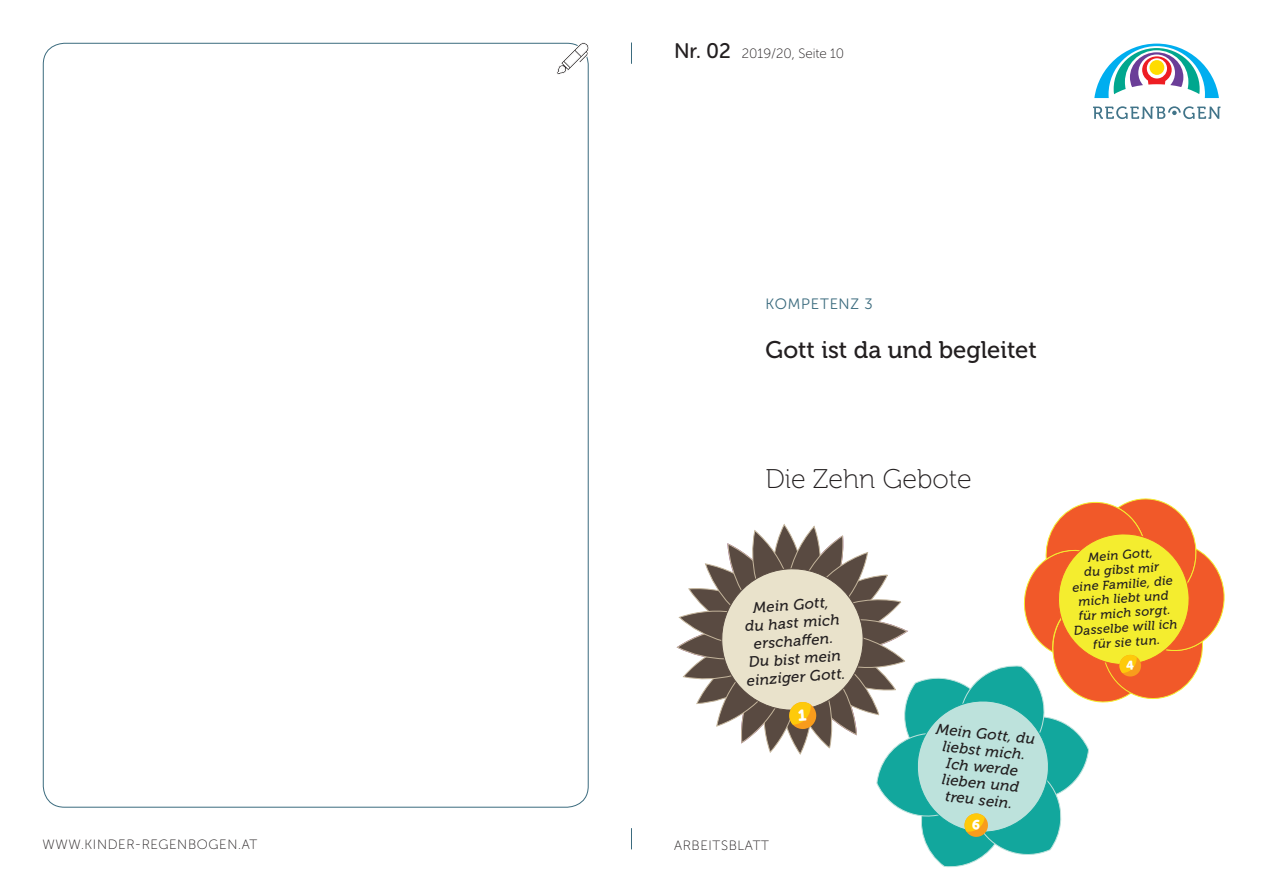
<style>
.page{position:relative;width:1263px;height:893px;background:#fff}
.page>*{position:absolute;margin:0;border:0;box-sizing:border-box;transform-origin:0 0}
.t1{font:27px "Museo 100";color:#231f20}
.t2{font:24px "Museo 500";color:#231f20}
.t3{font:italic 15px/18px "Museo 500";color:#231f20;text-align:center}
.t4{font:15px "Museo Sans Rounded 300";letter-spacing:.05em;color:#3b6b7e}
.t5{font:13.5px "Museo Sans Rounded 100";letter-spacing:.05em;color:#231f20}
.t6{font:13.5px "Museo Sans Rounded 100";color:#231f20}
.t7{font:italic 12.75px/14.5px "Museo 500";color:#231f20;text-align:center}
.s1{font-family:"Museo Sans Rounded 500";font-size:21px}
</style>
<div class="page">
<svg style="left:631px;top:43px;width:1px;height:21px"></svg>
<svg style="left:631px;top:828px;width:1px;height:21px"></svg>
<svg style="left:1094px;top:43px;width:125px;height:56px"></svg>
<svg style="left:1093px;top:106px;width:127px;height:13px"></svg>
<svg style="left:557px;top:42px;width:32px;height:42px"></svg>
<svg style="left:676px;top:498px;width:549px;height:370px"></svg>
<p class="t6" style="left:674px;top:46px;width:172px"><span class="s1">Nr. 02</span> 2019/20, Seite 10</p>
<p class="t4" style="left:765px;top:296px;width:109px">KOMPETENZ 3</p>
<h2 class="t2" style="left:765px;top:337px;width:273px">Gott ist da und begleitet</h2>
<h1 class="t1" style="left:765px;top:464px;width:208px">Die Zehn Gebote</h1>
<p class="t3" style="left:741px;top:599px;width:100px;rotate:-4deg">Mein Gott,<br>du hast mich erschaff en.<br>Du bist mein einziger Gott.</p>
<p class="t5" style="left:43px;top:838px;width:216px">WWW.KINDER-REGENBOGEN.AT</p>
<p class="t5" style="left:674px;top:839px;width:96px">ARBEITSBLATT</p>
<p class="t3" style="left:937px;top:721px;width:101px;line-height:16.5px;rotate:6deg">Mein Gott, du liebst mich.<br>Ich werde lieben und treu sein.</p>
<p class="t7" style="left:1068px;top:551px;width:105px;rotate:-4deg">Mein Gott,<br>du gibst mir eine Familie, die mich liebt und für mich sorgt.<br>Dasselbe will ich für sie tun.</p>
</div>
